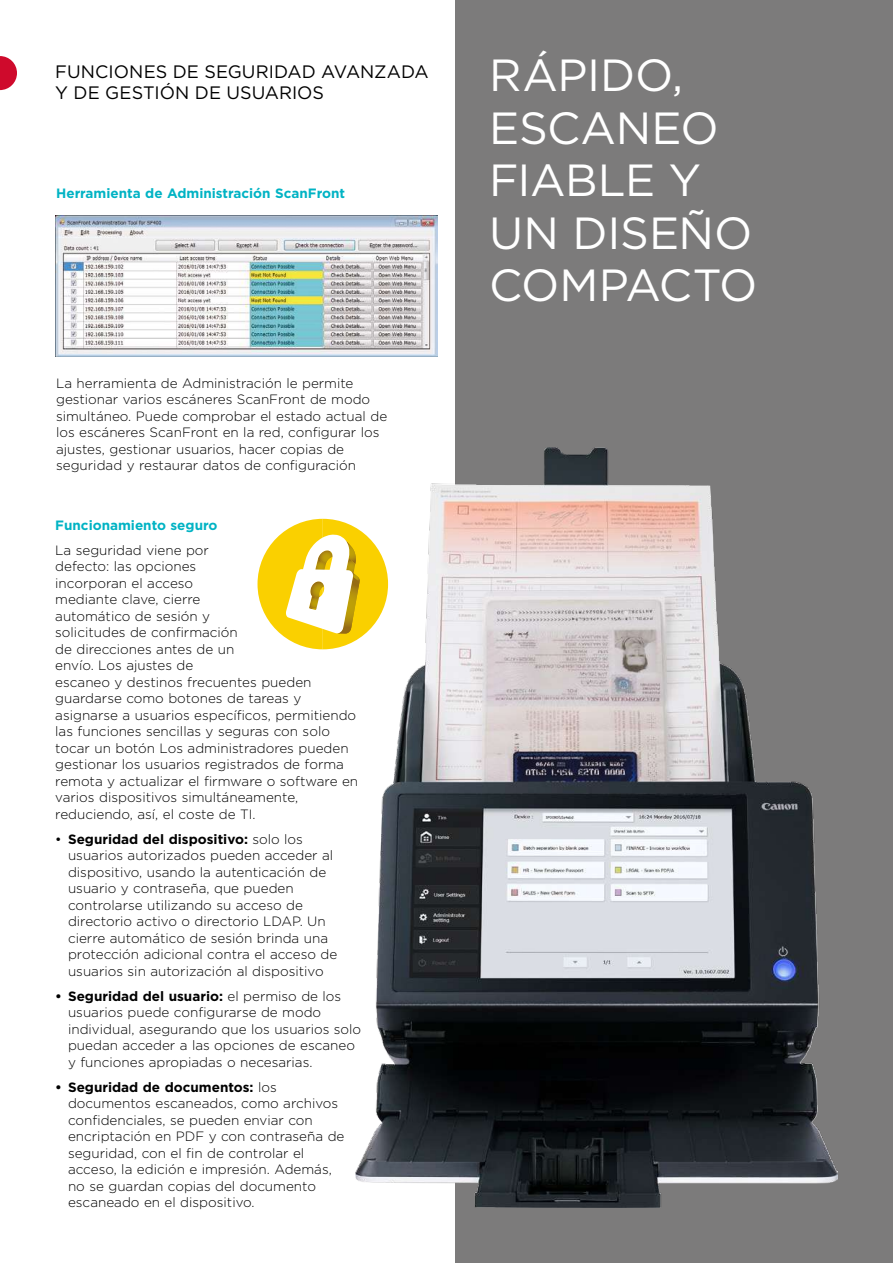
<style>
.page{position:relative;width:893px;height:1263px;background:#fff}
.page>*{position:absolute;margin:0;border:0;box-sizing:border-box;transform-origin:0 0}
.t1{font:45px/52.5px "Gotham";letter-spacing:-.01em;color:#fff}
.t2{font:18px/21px "Gotham";color:#000}
.t3{font:300 13.5px/16.5px "Gotham";color:#000}
.t4{font:700 13.5px "Gotham";color:#00b3c4}
.s1{font-weight:400}
.s2{font-weight:700}
</style>
<div class="page">
<div style="left:455px;top:0;width:438px;height:1263px;background:#7c7b7b"></div>
<img style="left:355px;top:447px;width:482px;height:761px">
<svg style="left:0;top:56px;width:17px;height:34px"></svg>
<img style="left:55px;top:215px;width:382px;height:142px">
<svg style="left:258px;top:519px;width:130px;height:130px"></svg>
<h2 class="t2" style="left:55px;top:61px;width:375px">FUNCIONES DE SEGURIDAD AVANZADA<br>Y DE GESTIÓN DE USUARIOS</h2>
<p class="t4" style="left:56px;top:184px;width:290px">Herramienta de Administración ScanFront</p>
<p class="t3" style="left:56px;top:374px;width:333px">La herramienta de Administración le permite gestionar varios escáneres ScanFront de modo simultáneo. Puede comprobar el estado actual de los escáneres ScanFront en la red, configurar los ajustes, gestionar usuarios, hacer copias de seguridad y restaurar datos de configuración</p>
<p class="t4" style="left:55px;top:516px;width:164px">Funcionamiento seguro</p>
<p class="t3" style="left:55px;top:541px;width:304px">La seguridad viene por<br>defecto: las opciones<br>incorporan el acceso<br>mediante clave, cierre<br>automático de sesión y<br>solicitudes de confirmación<br>de direcciones antes de un<br>envío. Los ajustes de<br>escaneo y destinos frecuentes pueden guardarse como botones de tareas y asignarse a usuarios específicos, permitiendo las funciones sencillas y seguras con solo tocar un botón Los administradores pueden gestionar los usuarios registrados de forma remota y actualizar el firmware o software en varios dispositivos simultáneamente, reduciendo, así, el coste de TI.</p>
<p class="t3" style="left:68px;top:830px;width:271px;text-indent:-13px"><span class="s1">•</span> <span class="s2">Seguridad del dispositivo:</span> solo los usuarios autorizados pueden acceder al dispositivo, usando la autenticación de usuario y contraseña, que pueden controlarse utilizando su acceso de directorio activo o directorio LDAP. Un cierre automático de sesión brinda una protección adicional contra el acceso de usuarios sin autorización al dispositivo</p>
<p class="t3" style="left:68px;top:987px;width:295px;text-indent:-13px"><span class="s2">• Seguridad del usuario:</span> el permiso de los usuarios puede configurarse de modo individual, asegurando que los usuarios solo puedan acceder a las opciones de escaneo y funciones apropiadas o necesarias.</p>
<p class="t3" style="left:68px;top:1078px;width:278px;text-indent:-13px"><span class="s2">• Seguridad de documentos:</span> los documentos escaneados, como archivos confidenciales, se pueden enviar con encriptación en PDF y con contraseña de seguridad, con el fin de controlar el acceso, la edición e impresión. Además, no se guardan copias del documento escaneado en el dispositivo.</p>
<h1 class="t1" style="left:489px;top:48px;width:270px">RÁPIDO,<br>ESCANEO<br>FIABLE Y<br>UN DISEÑO<br>COMPACTO</h1>
</div>
